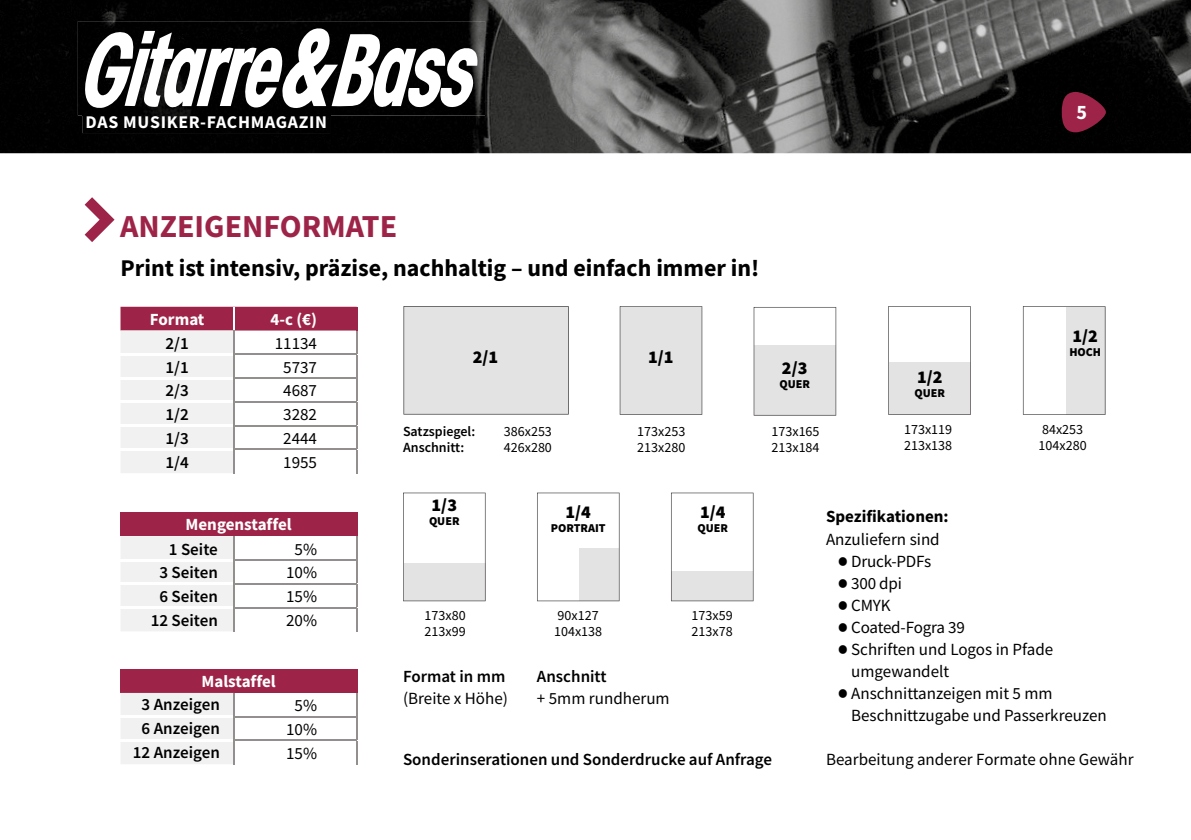
<style>
.page{position:relative;width:1191px;height:840px;background:#fff}
.page>*{position:absolute;margin:0;border:0;box-sizing:border-box;transform-origin:0 0}
.t1{font:700 32px "Source Sans Pro";color:#9d2448}
.t2{font:700 24px "Source Sans Pro";color:#000}
.t3{font:700 20px "Source Sans Pro";color:#fff}
.t4{font:900 18px "Source Sans Pro";color:#000}
.t5{font:700 17.8px "Source Sans Pro";letter-spacing:.04em;color:#fff}
.t6{font:17px "Source Sans Pro";color:#000}
.t7{font:600 17px "Source Sans Pro";color:#000}
.t8{font:700 17px "Source Sans Pro";color:#fff}
.t9{font:700 17px "Source Sans Pro";color:#000}
.t10{font:14px/16px "Source Sans Pro";color:#000}
.t11{font:600 14px/16px "Source Sans Pro";color:#000}
.t12{font:900 12px "Source Sans Pro";color:#000}
.s1{font-size:36px}
</style>
<div class="page">
<img style="left:0;top:0;width:1191px;height:153px">
<div style="left:82px;top:115px;width:248px;height:18px;background:#000"></div>
<img style="left:87px;top:116px;width:239px;height:12px">
<img style="left:78px;top:21px;width:407px;height:94px">
<svg style="left:83px;top:27px;width:395px;height:83px"></svg>
<svg style="left:1061px;top:92px;width:45px;height:40px"></svg>
<div style="left:120px;top:512px;width:237px;height:24px;background:#9d2448"></div>
<hr style="left:233px;top:583px;width:124px;height:1px;background:#948f8f">
<hr style="left:233px;top:606px;width:124px;height:1px;background:#948f8f">
<hr style="left:233px;top:559px;width:124px;height:1px;background:#948f8f">
<svg style="left:121px;top:536px;width:113px;height:95px"></svg>
<svg style="left:356px;top:536px;width:1px;height:95px"></svg>
<div style="left:120px;top:668px;width:237px;height:24px;background:#9d2448"></div>
<hr style="left:233px;top:739px;width:124px;height:1px;background:#948f8f">
<hr style="left:233px;top:715px;width:124px;height:1px;background:#948f8f">
<svg style="left:120px;top:692px;width:114px;height:71px"></svg>
<svg style="left:356px;top:668px;width:1px;height:95px"></svg>
<svg style="left:85px;top:197px;width:30px;height:45px"></svg>
<svg style="left:671px;top:492px;width:82px;height:109px"></svg>
<svg style="left:403px;top:492px;width:82px;height:109px"></svg>
<div style="left:403px;top:306px;width:166px;height:108px;background:#e4e3e3"></div>
<div style="left:619px;top:306px;width:83px;height:108px;background:#e4e3e3"></div>
<svg style="left:753px;top:307px;width:83px;height:108px"></svg>
<svg style="left:888px;top:306px;width:82px;height:108px"></svg>
<svg style="left:1023px;top:306px;width:82px;height:108px"></svg>
<svg style="left:537px;top:492px;width:82px;height:109px"></svg>
<svg style="left:120px;top:306px;width:237px;height:167px"></svg>
<p class="t5" style="left:85px;top:113px;width:243px">DAS MUSIKER-FACHMAGAZIN</p>
<h1 class="t1" style="left:120px;top:210px;width:278px">ANZEIGENFORMATE</h1>
<h2 class="t2" style="left:120px;top:251px;width:640px">Print ist intensiv, präzise, nachhaltig – und einfach immer in!</h2>
<p class="t8" style="left:150px;top:308px;width:56px">Format</p>
<p class="t8" style="left:270px;top:308px;width:48px">4-c (€)</p>
<p class="t7" style="left:166px;top:334px;width:25px">2/1</p>
<p class="t6" style="left:275px;top:335px;width:44px">11134</p>
<p class="t7" style="left:166px;top:358px;width:25px">1/1</p>
<p class="t6" style="left:283px;top:358px;width:35px">5737</p>
<p class="t7" style="left:166px;top:382px;width:25px">2/3</p>
<p class="t6" style="left:283px;top:382px;width:35px">4687</p>
<p class="t7" style="left:166px;top:406px;width:25px">1/2</p>
<p class="t6" style="left:283px;top:406px;width:35px">3282</p>
<p class="t7" style="left:166px;top:429px;width:25px">1/3</p>
<p class="t6" style="left:283px;top:430px;width:35px">2444</p>
<p class="t7" style="left:166px;top:453px;width:25px">1/4</p>
<p class="t6" style="left:283px;top:453px;width:35px">1955</p>
<p class="t4" style="left:473px;top:349px;width:27px">2/1</p>
<p class="t11" style="left:403px;top:423px;width:74px">Satzspiegel:<br>Anschnitt:</p>
<p class="t10" style="left:504px;top:423px;width:49px">386x253<br>426x280</p>
<p class="t4" style="left:648px;top:349px;width:27px">1/1</p>
<p class="t10" style="left:637px;top:423px;width:49px">173x253<br>213x280</p>
<p class="t4" style="left:782px;top:361px;width:27px">2/3</p>
<p class="t12" style="left:779px;top:379px;width:32px">QUER</p>
<p class="t10" style="left:771px;top:423px;width:49px">173x165<br>213x184</p>
<p class="t4" style="left:917px;top:370px;width:27px">1/2</p>
<p class="t12" style="left:914px;top:388px;width:32px">QUER</p>
<p class="t10" style="left:904px;top:421px;width:49px">173x119<br>213x138</p>
<p class="t3" style="left:1076px;top:98px;width:12px">5</p>
<p class="t4" style="left:1072px;top:329px;width:27px">1/2</p>
<p class="t12" style="left:1069px;top:347px;width:33px">HOCH</p>
<p class="t10" style="left:1038px;top:421px;width:49px">84x253<br>104x280</p>
<p class="t8" style="left:185px;top:512px;width:108px">Mengenstaffel</p>
<p class="t7" style="left:169px;top:540px;width:50px">1 Seite</p>
<p class="t6" style="left:294px;top:540px;width:24px">5%</p>
<p class="t7" style="left:159px;top:564px;width:60px">3 Seiten</p>
<p class="t6" style="left:286px;top:564px;width:32px">10%</p>
<p class="t7" style="left:159px;top:587px;width:60px">6 Seiten</p>
<p class="t6" style="left:286px;top:588px;width:32px">15%</p>
<p class="t7" style="left:151px;top:611px;width:69px">12 Seiten</p>
<p class="t6" style="left:286px;top:611px;width:32px">20%</p>
<p class="t8" style="left:201px;top:670px;width:76px">Malstaffel</p>
<p class="t7" style="left:142px;top:695px;width:80px">3 Anzeigen</p>
<p class="t6" style="left:294px;top:697px;width:24px">5%</p>
<p class="t7" style="left:142px;top:719px;width:80px">6 Anzeigen</p>
<p class="t6" style="left:286px;top:720px;width:32px">10%</p>
<p class="t7" style="left:133px;top:743px;width:88px">12 Anzeigen</p>
<p class="t6" style="left:286px;top:744px;width:32px">15%</p>
<p class="t4" style="left:431px;top:497px;width:27px">1/3</p>
<p class="t12" style="left:429px;top:516px;width:32px">QUER</p>
<p class="t4" style="left:565px;top:505px;width:27px">1/4</p>
<p class="t12" style="left:551px;top:523px;width:56px">PORTRAIT</p>
<p class="t4" style="left:700px;top:505px;width:27px">1/4</p>
<p class="t12" style="left:697px;top:523px;width:32px">QUER</p>
<p class="t10" style="left:424px;top:608px;width:43px">173x80<br>213x99</p>
<p class="t7" style="left:403px;top:667px;width:104px">Format in mm</p>
<p class="t6" style="left:403px;top:689px;width:106px">(Breite x Höhe)</p>
<p class="t10" style="left:554px;top:608px;width:49px">90x127<br>104x138</p>
<p class="t7" style="left:537px;top:667px;width:71px">Anschnitt</p>
<p class="t6" style="left:537px;top:689px;width:134px">+ 5mm rundherum</p>
<p class="t10" style="left:691px;top:608px;width:43px">173x59<br>213x78</p>
<p class="t7" style="left:403px;top:750px;width:371px">Sonderinserationen und Sonderdrucke auf Anfrage</p>
<p class="t9" style="left:826px;top:505px;width:124px">Spezifikationen:</p>
<p class="t6" style="left:826px;top:530px;width:115px">Anzuliefern sind</p>
<p class="t6" style="left:837px;top:552px;width:95px"><span class="s1">ï</span> Druck-PDFs</p>
<p class="t6" style="left:837px;top:574px;width:66px"><span class="s1">ï</span> 300 dpi</p>
<p class="t6" style="left:837px;top:596px;width:55px"><span class="s1">ï</span> CMYK</p>
<p class="t6" style="left:837px;top:618px;width:129px"><span class="s1">ï</span> Coated-Fogra 39</p>
<p class="t6" style="left:837px;top:640px;width:217px"><span class="s1">ï</span> Schriften und Logos in Pfade</p>
<p class="t6" style="left:851px;top:662px;width:100px">umgewandelt</p>
<p class="t6" style="left:837px;top:684px;width:217px"><span class="s1">ï</span> Anschnittanzeigen mit 5 mm</p>
<p class="t6" style="left:851px;top:706px;width:257px">Beschnittzugabe und Passerkreuzen</p>
<p class="t6" style="left:826px;top:750px;width:309px">Bearbeitung anderer Formate ohne Gewähr</p>
</div>
